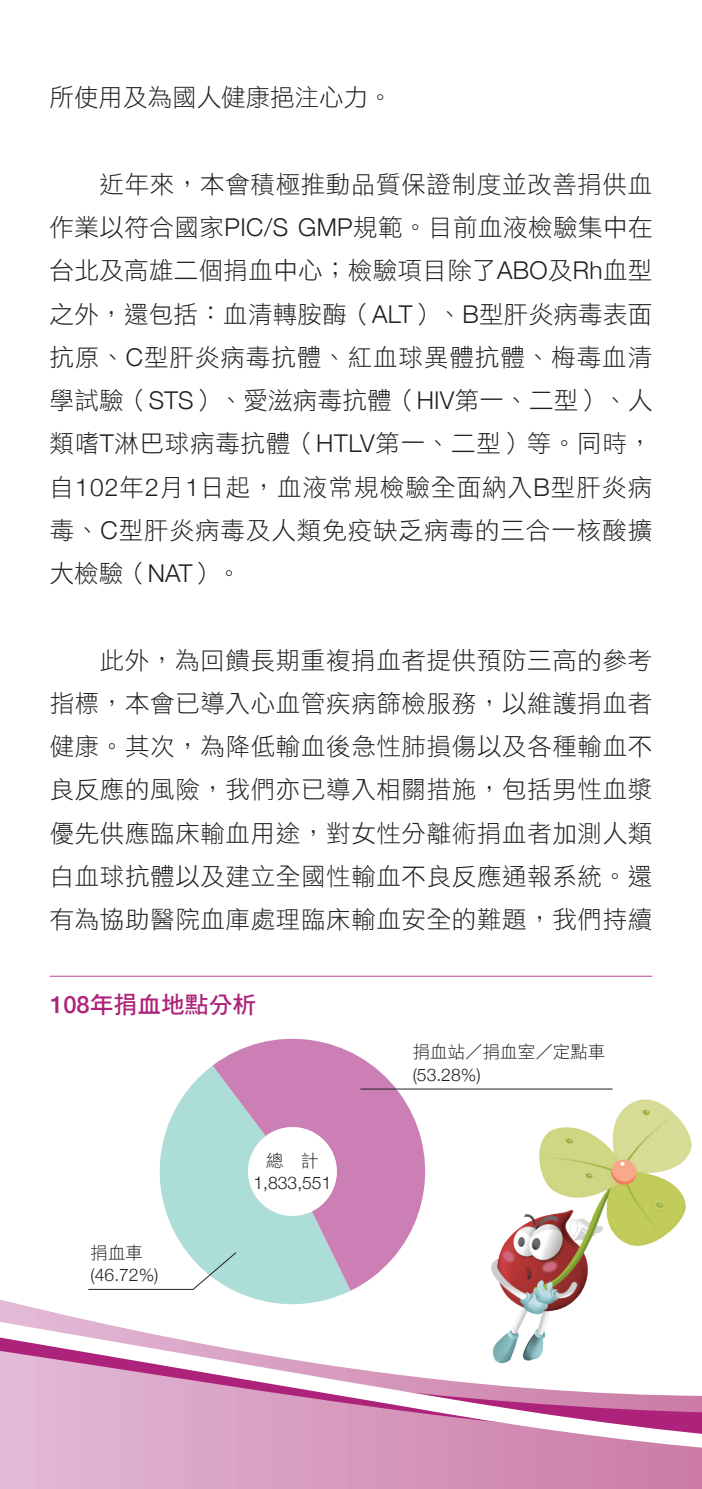
<style>
.page{position:relative;width:702px;height:1489px;background:#fff}
.page>*{position:absolute;margin:0;border:0;box-sizing:border-box;transform-origin:0 0}
.t1{font:24.5px/43.2px "DF Hei Std W3";letter-spacing:.025em;color:#231f20;text-align:justify}
.t2{font:24.5px "DF Hei Std W3";color:#231f20}
.t3{font:23.75px "DF Hei Std W7";color:#ad227a}
.t4{font:300 17.5px "Helvetica Neue";color:#231f20}
.t5{font:17.5px "DF Hei Std W3";color:#231f20}
.s1{font-family:"Helvetica Neue";font-weight:300}
.s2{font-family:"Helvetica Neue";font-weight:500}
</style>
<div class="page">
<svg style="left:0;top:1289px;width:702px;height:199px"></svg>
<img style="left:467px;top:1099px;width:235px;height:270px">
<svg style="left:145px;top:1066px;width:205px;height:256px"></svg>
<svg style="left:212px;top:1038px;width:230px;height:252px;fill:#cc7fb5"></svg>
<hr style="left:50px;top:975px;width:602px;height:1px;background:#bc499b">
<hr style="left:361px;top:1088px;width:251px;height:1px;background:#231f20">
<svg style="left:89px;top:1251px;width:148px;height:38px"></svg>
<div style="left:248px;top:1127px;width:89px;height:88px;background:#fff;border-radius:50%"></div>
<p class="t2" style="left:50px;top:84px;width:345px">所使用及為國人健康挹注心力。</p>
<p class="t1" style="left:50px;top:162px;width:604px;text-indent:50px">近年來，本會積極推動品質保證制度並改善捐供血作業以符合國家<span class="s1">PIC/S GMP</span>規範。目前血液檢驗集中在台北及高雄二個捐血中心；檢驗項目除了<span class="s1">ABO</span>及<span class="s1">Rh</span>血型之外，還包括：血清轉胺酶（<span class="s1">ALT</span>）、<span class="s1">B</span>型肝炎病毒表面抗原、<span class="s1">C</span>型肝炎病毒抗體、紅血球異體抗體、梅毒血清學試驗（<span class="s1">STS</span>）、愛滋病毒抗體（<span class="s1">HIV</span>第一、二型）、人類嗜<span class="s1">T</span>淋巴球病毒抗體（<span class="s1">HTLV</span>第一、二型）等。同時，自<span class="s1">102</span>年<span class="s1">2</span>月<span class="s1">1</span>日起，血液常規檢驗全面納入<span class="s1">B</span>型肝炎病毒、<span class="s1">C</span>型肝炎病毒及人類免疫缺乏病毒的三合一核酸擴大檢驗（<span class="s1">NAT</span>）。</p>
<p class="t1" style="left:50px;top:637px;width:604px;text-indent:50px">此外，為回饋長期重複捐血者提供預防三高的參考指標，本會已導入心血管疾病篩檢服務，以維護捐血者健康。其次，為降低輸血後急性肺損傷以及各種輸血不良反應的風險，我們亦已導入相關措施，包括男性血漿優先供應臨床輸血用途，對女性分離術捐血者加測人類白血球抗體以及建立全國性輸血不良反應通報系統。還有為協助醫院血庫處理臨床輸血安全的難題，我們持續</p>
<p class="t3" style="left:50px;top:991px;width:207px"><span class="s2">108</span>年捐血地點分析</p>
<p class="t5" style="left:91px;top:1242px;width:54px">捐血車</p>
<p class="t4" style="left:91px;top:1260px;width:69px">(46.72%)</p>
<p class="t5" style="left:266px;top:1150px;width:54px">總　計</p>
<p class="t4" style="left:253px;top:1168px;width:79px">1,833,551</p>
<p class="t5" style="left:413px;top:1042px;width:194px">捐血站／捐血室／定點車</p>
<p class="t4" style="left:413px;top:1060px;width:69px">(53.28%)</p>
</div>
